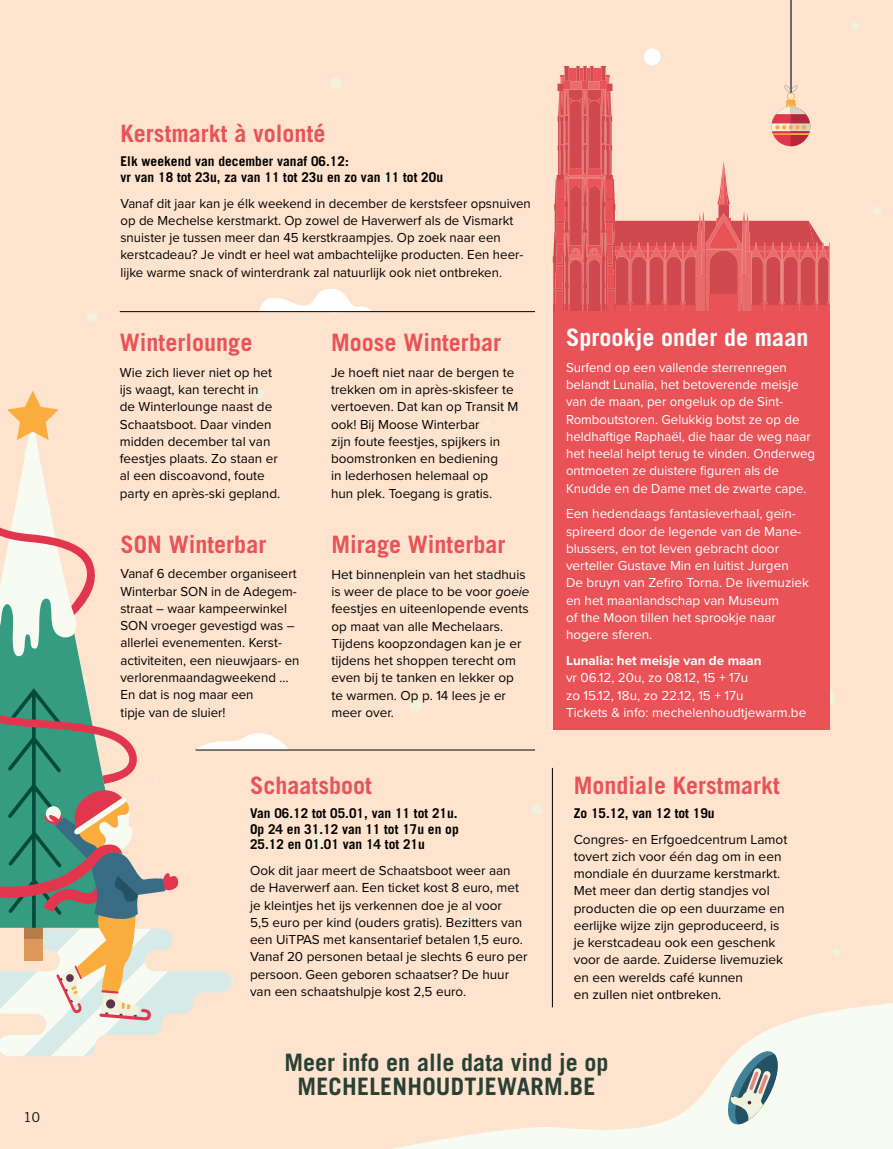
<style>
.page{position:relative;width:893px;height:1149px;background:#fff}
.page>*{position:absolute;margin:0;border:0;box-sizing:border-box;transform-origin:0 0}
.t1{font:700 24px "Trade Gothic LT Std";color:#e95358}
.t2{font:700 24px/24px "Trade Gothic LT Std";color:#294035;text-align:center}
.t3{font:700 24px "Trade Gothic LT Std";color:#fff}
.t4{font:13.5px/17.2px "Proxima Nova";color:#000}
.t5{font:13.5px/17.2px "Proxima Nova";color:#fff}
.t6{font:700 13.5px/15.8px "Trade Gothic LT Std";color:#000;text-align:justify}
.t7{font:700 13.5px "Proxima Nova";color:#fff}
.t8{font:13.5px "Trade Gothic LT Std";color:#000}
.s1{font-style:italic}
</style>
<div class="page">
<div style="left:0;top:0;width:893px;height:1148px;background:#fee4cf"></div>
<div style="left:383px;top:174px;width:8px;height:8px;background:#f1f2dd;border-radius:50%"></div>
<svg style="left:349px;top:577px;width:6px;height:5px"></svg>
<div style="left:644px;top:48px;width:17px;height:17px;background:#fff;border-radius:50%"></div>
<div style="left:329px;top:77px;width:13px;height:12px;background:#f1f2dd;border-radius:50%"></div>
<div style="left:310px;top:835px;width:14px;height:13px;background:#f1f2dd;border-radius:50%"></div>
<div style="left:87px;top:312px;width:10px;height:10px;background:#f1f2dd;border-radius:50%"></div>
<div style="left:409px;top:698px;width:13px;height:13px;background:#f1f2dd;border-radius:50%"></div>
<div style="left:819px;top:690px;width:16px;height:15px;background:#f1f2dd;border-radius:50%"></div>
<div style="left:651px;top:781px;width:14px;height:14px;background:#f1f2dd;border-radius:50%"></div>
<div style="left:833px;top:948px;width:8px;height:8px;background:#f1f2dd;border-radius:50%"></div>
<div style="left:459px;top:916px;width:11px;height:12px;background:#f1f2dd;border-radius:50%"></div>
<div style="left:532px;top:803px;width:10px;height:11px;background:#f1f2dd;border-radius:50%"></div>
<div style="left:488px;top:572px;width:8px;height:8px;background:#f1f2dd;border-radius:50%"></div>
<svg style="left:484px;top:420px;width:6px;height:5px"></svg>
<div style="left:873px;top:206px;width:9px;height:9px;background:#f1f2dd;border-radius:50%"></div>
<div style="left:852px;top:22px;width:7px;height:8px;background:#f1f2dd;border-radius:50%"></div>
<svg style="left:397px;top:960px;width:496px;height:188px"></svg>
<svg style="left:725px;top:1047px;width:56px;height:80px"></svg>
<svg style="left:0;top:390px;width:289px;height:665px"></svg>
<hr style="left:552px;top:767px;width:1px;height:239px;background:#000">
<hr style="left:196px;top:749px;width:339px;height:1px;background:#000">
<svg style="left:259px;top:288px;width:113px;height:26px"></svg>
<hr style="left:120px;top:311px;width:415px;height:1px;background:#000">
<hr style="left:790px;top:0;width:1px;height:93px;background:#657168">
<div style="left:553px;top:304px;width:277px;height:425px;background:#e95358"></div>
<svg style="left:553px;top:66px;width:277px;height:245px"></svg>
<p class="t8" style="left:24px;top:1108px;width:18px">10</p>
<h1 class="t1" style="left:120px;top:118px;width:206px">Kerstmarkt à volonté</h1>
<p class="t6" style="left:120px;top:153px;width:324px">Elk weekend van december vanaf 06.12:<br>vr van 18 tot 23u, za van 11 tot 23u en zo van 11 tot 20u</p>
<p class="t4" style="left:120px;top:194px;width:412px">Vanaf dit jaar kan je élk weekend in december de kerstsfeer opsnuiven op de Mechelse kerstmarkt. Op zowel de Haverwerf als de Vismarkt snuister je tussen meer dan 45 kerstkraampjes. Op zoek naar een kerstcadeau? Je vindt er heel wat ambachtelijke producten. Een heer&shy;lijke warme snack of winterdrank zal natuurlijk ook niet ontbreken.</p>
<h1 class="t1" style="left:120px;top:327px;width:134px">Winterlounge</h1>
<p class="t4" style="left:120px;top:363px;width:162px">Wie zich liever niet op het ijs waagt, kan terecht in<br>de Winterlounge naast de<br>Schaatsboot. Daar vinden midden december tal van feestjes plaats. Zo staan er al een discoavond, foute party en après-ski gepland.</p>
<h1 class="t1" style="left:120px;top:529px;width:147px">SON Winterbar</h1>
<p class="t4" style="left:120px;top:564px;width:181px">Vanaf 6 december organiseert<br>Winterbar SON in de Adegem&shy;straat – waar kampeerwinkel<br>SON vroeger gevestigd was – allerlei evenementen. Kerst&shy;activiteiten, een nieuwjaars- en verlorenmaandagweekend …<br>En dat is nog maar een<br>tipje van de sluier!</p>
<h1 class="t1" style="left:331px;top:327px;width:171px">Moose Winterbar</h1>
<p class="t4" style="left:331px;top:363px;width:189px">Je hoeft niet naar de bergen te trekken om in après-skisfeer te vertoeven. Dat kan op Transit M ook! Bij Moose Winterbar<br>zijn foute feestjes, spijkers in boomstronken en bediening<br>in lederhosen helemaal op<br>hun plek. Toegang is gratis.</p>
<h1 class="t1" style="left:331px;top:529px;width:176px">Mirage Winterbar</h1>
<p class="t4" style="left:331px;top:565px;width:200px">Het binnenplein van het stadhuis is weer de place to be voor <span class="s1">goeie </span>feestjes en uiteenlopende events op maat van alle Mechelaars.<br>Tijdens koopzondagen kan je er tijdens het shoppen terecht om even bij te tanken en lekker op<br>te warmen. Op p. 14 lees je er meer over.</p>
<h1 class="t1" style="left:250px;top:770px;width:123px">Schaatsboot</h1>
<p class="t6" style="left:250px;top:804px;width:210px">Van 06.12 tot 05.01, van 11 tot 21u.<br>Op 24 en 31.12 van 11 tot 17u en op 25.12 en 01.01 van 14 tot 21u</p>
<p class="t4" style="left:250px;top:861px;width:279px">Ook dit jaar meert de Schaatsboot weer aan de Haverwerf aan. Een ticket kost 8 euro, met je kleintjes het ijs verkennen doe je al voor<br>5,5 euro per kind (ouders gratis). Bezitters van een UiTPAS met kansentarief betalen 1,5 euro.<br>Vanaf 20 personen betaal je slechts 6 euro per persoon. Geen geboren schaatser? De huur van een schaatshulpje kost 2,5 euro.</p>
<h1 class="t3" style="left:566px;top:322px;width:244px">Sprookje onder de maan</h1>
<p class="t5" style="left:566px;top:358px;width:251px">Surfend op een vallende sterrenregen belandt Lunalia, het betoverende meisje van de maan, per ongeluk op de Sint-Romboutstoren. Gelukkig botst ze op de heldhaftige Raphaël, die haar de weg naar het heelal helpt terug te vinden. Onderweg ontmoeten ze duistere figuren als de Knudde en de Dame met de zwarte cape.</p>
<p class="t5" style="left:566px;top:504px;width:244px">Een hedendaags fantasieverhaal, geïn&shy;spireerd door de legende van de Mane&shy;blussers, en tot leven gebracht door verteller Gustave Min en luitist Jurgen De bruyn van Zefiro Torna. De livemuziek en het maanlandschap van Museum<br>of the Moon tillen het sprookje naar hogere sferen.</p>
<p class="t7" style="left:566px;top:650px;width:197px">Lunalia: het meisje van de maan</p>
<p class="t5" style="left:566px;top:668px;width:242px">vr 06.12, 20u, zo 08.12, 15 + 17u<br>zo 15.12, 18u, zo 22.12, 15 + 17u<br>Tickets &amp; info: mechelenhoudtjewarm.be</p>
<h1 class="t1" style="left:574px;top:770px;width:208px">Mondiale Kerstmarkt</h1>
<p class="t6" style="left:574px;top:804px;width:142px">Zo 15.12, van 12 tot 19u</p>
<p class="t4" style="left:574px;top:829px;width:215px">Congres- en Erfgoedcentrum Lamot tovert zich voor één dag om in een mondiale én duurzame kerstmarkt.<br>Met meer dan dertig standjes vol producten die op een duurzame en eerlijke wijze zijn geproduceerd, is je kerstcadeau ook een geschenk voor de aarde. Zuiderse livemuziek en een werelds café kunnen<br>en zullen niet ontbreken.</p>
<h1 class="t2" style="left:284px;top:1049px;width:326px">Meer info en alle data vind je op<br>MECHELENHOUDTJEWARM.BE</h1>
</div>
